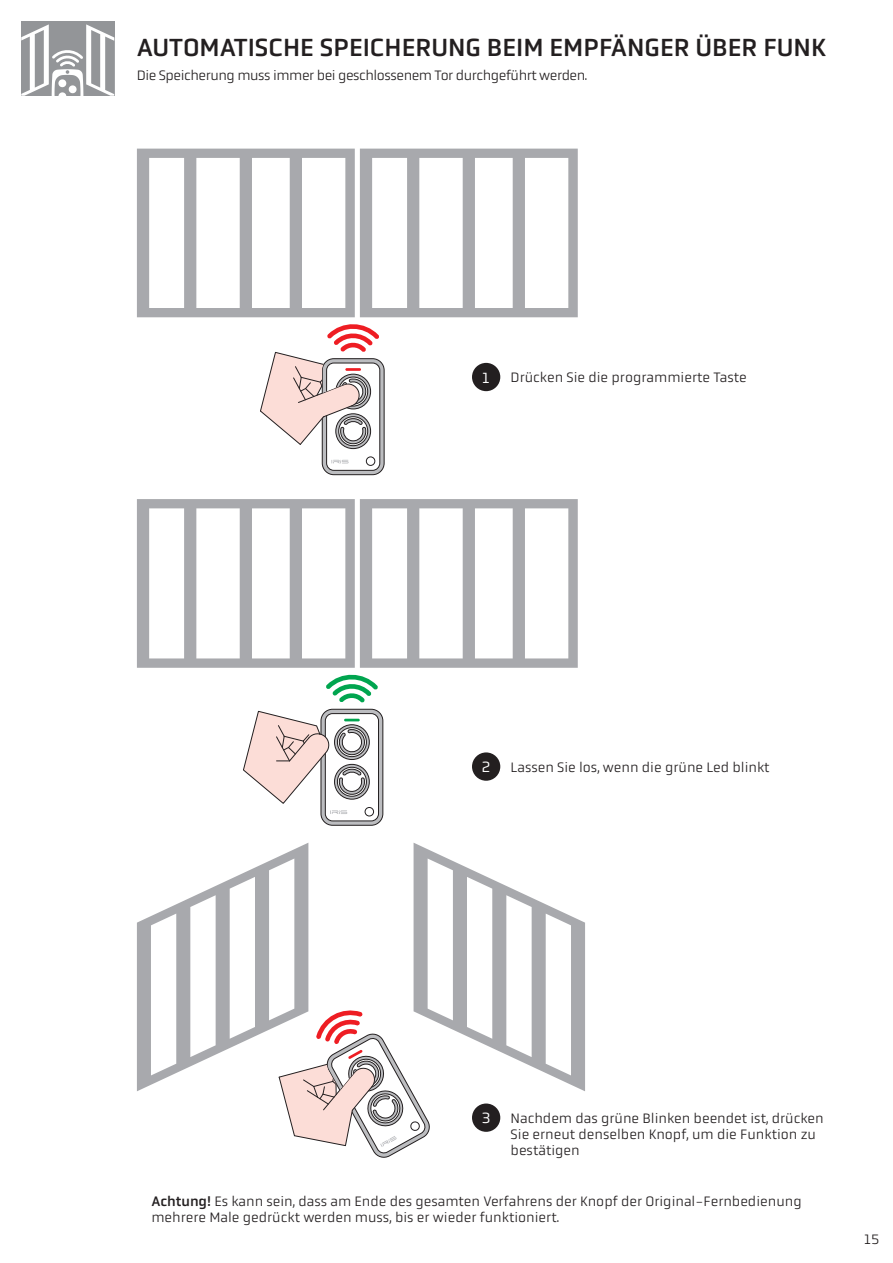
<style>
.page{position:relative;width:893px;height:1263px;background:#fff}
.page>*{position:absolute;margin:0;border:0;box-sizing:border-box;transform-origin:0 0}
.t1{font:25.5px "Obvia";color:#231f20}
.t2{font:15.3px "Obvia";color:#fff}
.t3{font:300 14.25px/16px "Obvia";color:#231f20}
.t4{font:300 14.25px "Obvia";letter-spacing:-.03em;color:#231f20}
.s1{font-weight:400}
</style>
<div class="page">
<svg style="left:137px;top:843px;width:448px;height:315px"></svg>
<div style="left:322px;top:358px;width:62px;height:117px;background:#bcbdc0;border:1px solid #231f20;border-radius:12px"></div>
<svg style="left:321px;top:709px;width:62px;height:116px"></svg>
<svg style="left:243px;top:711px;width:136px;height:110px"></svg>
<svg style="left:137px;top:499px;width:441px;height:204px"></svg>
<svg style="left:137px;top:149px;width:441px;height:322px"></svg>
<div style="left:472px;top:363px;width:28px;height:28px;background:#231f20;border-radius:50%"></div>
<div style="left:472px;top:752px;width:28px;height:29px;background:#231f20;border-radius:50%"></div>
<div style="left:472px;top:1103px;width:28px;height:29px;background:#231f20;border-radius:50%"></div>
<div style="left:21px;top:21px;width:93px;height:75px;background:#939598"></div>
<svg style="left:21px;top:24px;width:93px;height:72px"></svg>
<h1 class="t1" style="left:137px;top:33px;width:691px">AUTOMATISCHE SPEICHERUNG BEIM EMPFÄNGER ÜBER FUNK</h1>
<p class="t4" style="left:137px;top:67px;width:452px">Die Speicherung muss immer bei geschlossenem Tor durchgeführt werden.</p>
<p class="t2" style="left:482px;top:369px;width:10px">1</p>
<p class="t3" style="left:511px;top:370px;width:238px">Drücken Sie die programmierte Taste</p>
<p class="t2" style="left:482px;top:758px;width:10px">2</p>
<p class="t3" style="left:511px;top:759px;width:261px">Lassen Sie los, wenn die grüne Led blinkt</p>
<p class="t2" style="left:482px;top:1109px;width:10px">3</p>
<p class="t3" style="left:511px;top:1110px;width:315px">Nachdem das grüne Blinken beendet ist, drücken<br>Sie erneut denselben Knopf, um die Funktion zu bestätigen</p>
<p class="t3" style="left:151px;top:1194px;width:652px"><span class="s1">Achtung!</span> Es kann sein, dass am Ende des gesamten Verfahrens der Knopf der Original-Fernbedienung mehrere Male gedrückt werden muss, bis er wieder funktioniert.</p>
<p class="t3" style="left:864px;top:1231px;width:17px">15</p>
</div>
